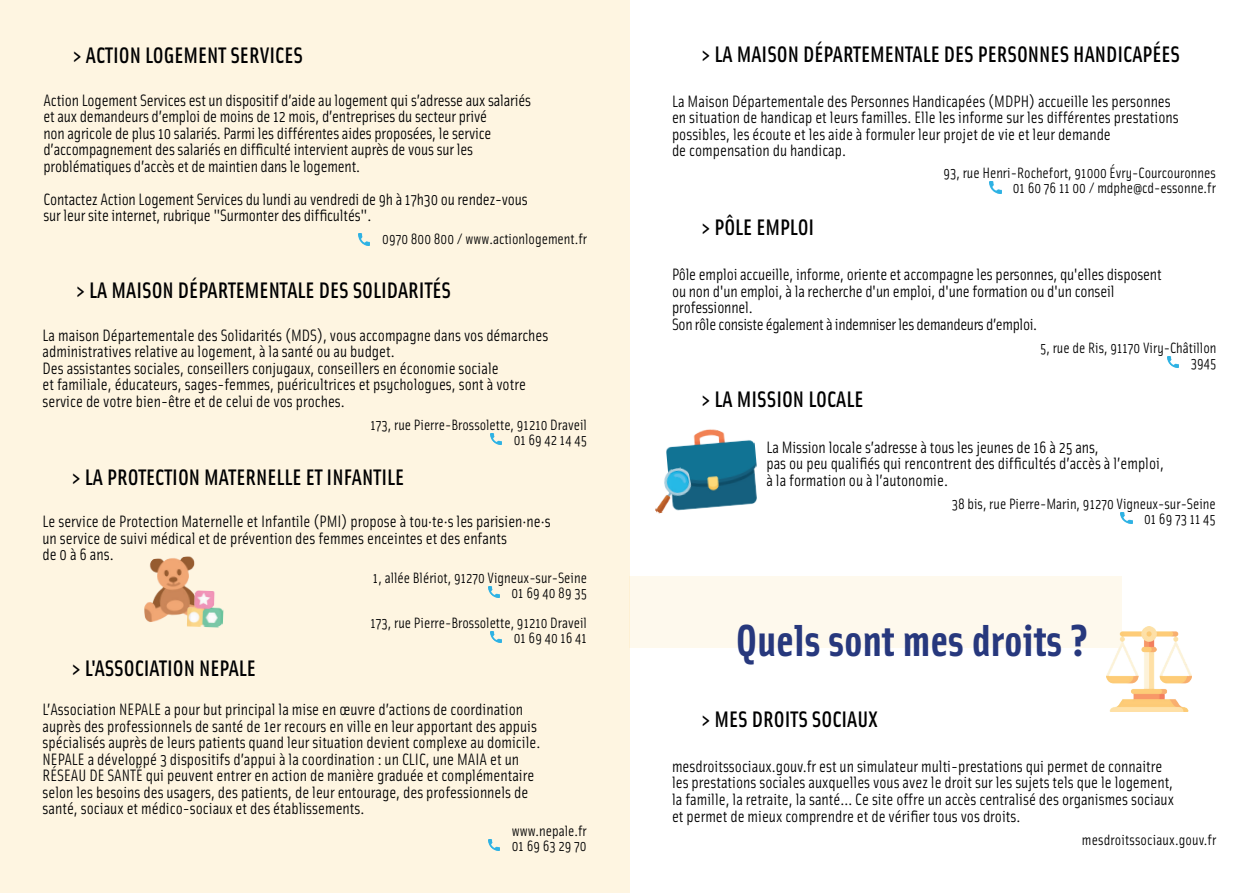
<style>
.page{position:relative;width:1259px;height:893px;background:#fff}
.page>*{position:absolute;margin:0;border:0;box-sizing:border-box;transform-origin:0 0}
.t1{font:700 45px "Solex";color:#27387d}
.t2{font:500 22.5px "Solex";color:#000001}
.t3{font:16.5px/16.5px "Solex";color:#000001}
.t4{font:15px/15px "Solex";color:#000001;text-align:right}
</style>
<div class="page">
<div style="left:0;top:0;width:629px;height:893px;background:#fef5e1"></div>
<img style="left:144px;top:556px;width:51px;height:66px">
<img style="left:187px;top:590px;width:37px;height:38px">
<svg style="left:488px;top:586px;width:11px;height:12px"></svg>
<svg style="left:490px;top:631px;width:12px;height:12px"></svg>
<svg style="left:488px;top:839px;width:12px;height:12px"></svg>
<svg style="left:989px;top:182px;width:12px;height:11px"></svg>
<svg style="left:1167px;top:356px;width:12px;height:12px"></svg>
<svg style="left:1120px;top:512px;width:12px;height:12px"></svg>
<div style="left:629px;top:576px;width:493px;height:71px;background:#fef9ed"></div>
<img style="left:1106px;top:626px;width:85px;height:85px">
<img style="left:666px;top:429px;width:91px;height:80px">
<img style="left:655px;top:466px;width:40px;height:48px">
<svg style="left:490px;top:433px;width:12px;height:12px"></svg>
<svg style="left:358px;top:234px;width:12px;height:11px"></svg>
<h2 class="t2" style="left:73px;top:41px;width:231px">&gt; ACTION LOGEMENT SERVICES</h2>
<p class="t3" style="left:43px;top:91px;width:489px">Action Logement Services est un dispositif d’aide au logement qui s’adresse aux salariés et aux demandeurs d’emploi de moins de 12 mois, d’entreprises du secteur privé<br>non agricole de plus 10 salariés. Parmi les différentes aides proposées, le service d’accompagnement des salariés en difficulté intervient auprès de vous sur les problématiques d’accès et de maintien dans le logement.</p>
<p class="t3" style="left:43px;top:190px;width:486px">Contactez Action Logement Services du lundi au vendredi de 9h à 17h30 ou rendez-vous sur leur site internet, rubrique "Surmonter des difficultés".</p>
<p class="t4" style="left:382px;top:231px;width:206px">0970 800 800 / www.actionlogement.fr</p>
<h2 class="t2" style="left:77px;top:276px;width:376px">&gt; LA MAISON DÉPARTEMENTALE DES SOLIDARITÉS</h2>
<p class="t3" style="left:43px;top:326px;width:507px">La maison Départementale des Solidarités (MDS), vous accompagne dans vos démarches administratives relative au logement, à la santé ou au budget.<br>Des assistantes sociales, conseillers conjugaux, conseillers en économie sociale<br>et familiale, éducateurs, sages-femmes, puéricultrices et psychologues, sont à votre service de votre bien-être et de celui de vos proches.</p>
<p class="t4" style="left:370px;top:416px;width:218px">173, rue Pierre-Brossolette, 91210 Draveil<br>01 69 42 14 45</p>
<h2 class="t2" style="left:72px;top:462px;width:333px">&gt; LA PROTECTION MATERNELLE ET INFANTILE</h2>
<p class="t3" style="left:42px;top:512px;width:510px">Le service de Protection Maternelle et Infantile (PMI) propose à tou·te·s les parisien·ne·s un service de suivi médical et de prévention des femmes enceintes et des enfants<br>de 0 à 6 ans.</p>
<h2 class="t2" style="left:72px;top:653px;width:185px">&gt; L'ASSOCIATION NEPALE</h2>
<p class="t4" style="left:373px;top:570px;width:215px">1, allée Blériot, 91270 Vigneux-sur-Seine<br>01 69 40 89 35</p>
<p class="t4" style="left:370px;top:615px;width:218px">173, rue Pierre-Brossolette, 91210 Draveil<br>01 69 40 16 41</p>
<p class="t3" style="left:43px;top:700px;width:499px">L’Association NEPALE a pour but principal la mise en œuvre d’actions de coordination auprès des professionnels de santé de 1er recours en ville en leur apportant des appuis spécialisés auprès de leurs patients quand leur situation devient complexe au domicile.<br>NEPALE a développé 3 dispositifs d’appui à la coordination : un CLIC, une MAIA et un RÉSEAU DE SANTÉ qui peuvent entrer en action de manière graduée et complémentaire selon les besoins des usagers, des patients, de leur entourage, des professionnels de santé, sociaux et médico-sociaux et des établissements.</p>
<p class="t4" style="left:512px;top:822px;width:77px;text-align:left">www.nepale.fr<br>01 69 63 29 70</p>
<h2 class="t2" style="left:702px;top:40px;width:480px">&gt; LA MAISON DÉPARTEMENTALE DES PERSONNES HANDICAPÉES</h2>
<p class="t3" style="left:672px;top:92px;width:508px">La Maison Départementale des Personnes Handicapées (MDPH) accueille les personnes en situation de handicap et leurs familles. Elle les informe sur les différentes prestations possibles, les écoute et les aide à formuler leur projet de vie et leur demande<br>de compensation du handicap.</p>
<h2 class="t2" style="left:702px;top:212px;width:114px">&gt; PÔLE EMPLOI</h2>
<p class="t4" style="left:943px;top:165px;width:274px">93, rue Henri-Rochefort, 91000 Évry-Courcouronnes<br>01 60 76 11 00 / mdphe@cd-essonne.fr</p>
<p class="t3" style="left:672px;top:265px;width:491px">Pôle emploi accueille, informe, oriente et accompagne les personnes, qu'elles disposent ou non d'un emploi, à la recherche d'un emploi, d'une formation ou d'un conseil professionnel.<br>Son rôle consiste également à indemniser les demandeurs d’emploi.</p>
<h2 class="t2" style="left:702px;top:385px;width:163px">&gt; LA MISSION LOCALE</h2>
<p class="t4" style="left:1040px;top:340px;width:178px">5, rue de Ris, 91170 Viry-Châtillon<br>3945</p>
<p class="t3" style="left:766px;top:438px;width:399px">La Mission locale s’adresse à tous les jeunes de 16 à 25 ans,<br>pas ou peu qualifiés qui rencontrent des difficultés d’accès à l’emploi, à la formation ou à l’autonomie.</p>
<p class="t4" style="left:951px;top:496px;width:266px">38 bis, rue Pierre-Marin, 91270 Vigneux-sur-Seine<br>01 69 73 11 45</p>
<h1 class="t1" style="left:736px;top:611px;width:354px">Quels sont mes droits ?</h1>
<h2 class="t2" style="left:702px;top:704px;width:177px">&gt; MES DROITS SOCIAUX</h2>
<p class="t3" style="left:672px;top:757px;width:503px">mesdroitssociaux.gouv.fr est un simulateur multi-prestations qui permet de connaitre les prestations sociales auxquelles vous avez le droit sur les sujets tels que le logement, la famille, la retraite, la santé… Ce site offre un accès centralisé des organismes sociaux et permet de mieux comprendre et de vérifier tous vos droits.</p>
<p class="t4" style="left:1082px;top:831px;width:136px">mesdroitssociaux.gouv.fr</p>
</div>
